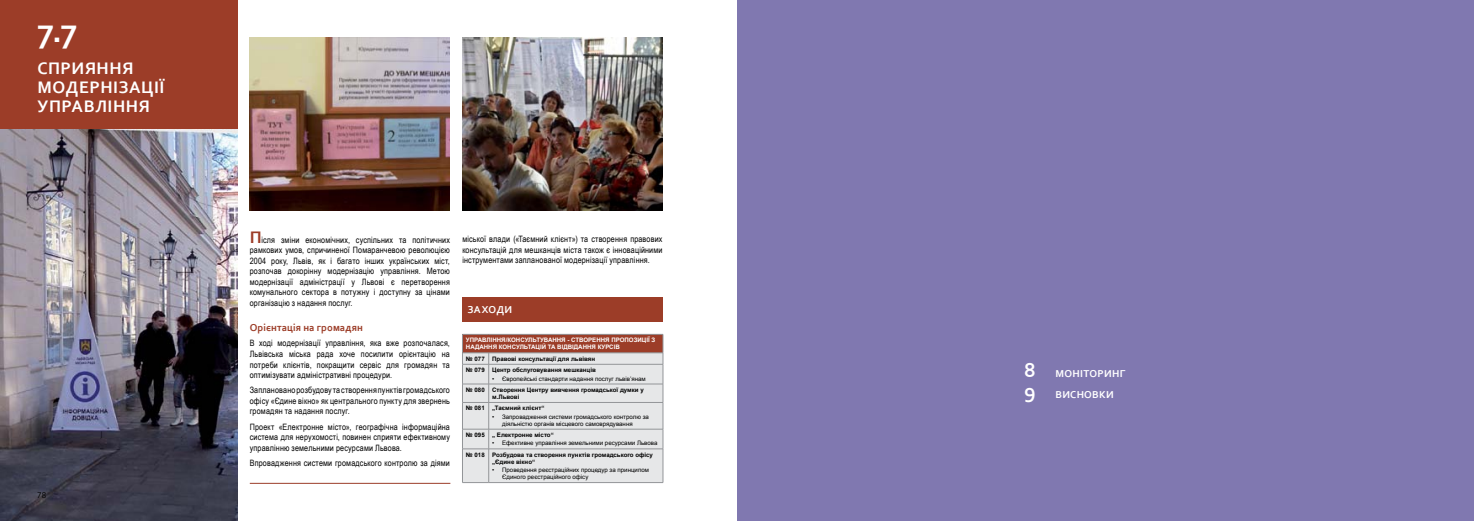
<style>
.page{position:relative;width:1474px;height:521px;background:#fff}
.page>*{position:absolute;margin:0;border:0;box-sizing:border-box;transform-origin:0 0}
.t1{font:700 35px "Corbel";color:#fff}
.t2{font:700 21px "Corbel";color:#fff}
.t3{font:700 17.5px/19.2px "Corbel";letter-spacing:.03em;color:#fff}
.t4{font:700 10.5px/21px "Corbel";letter-spacing:.03em;color:#fff}
.t5{font:700 10.5px "Corbel";color:#9c3d28}
.t6{font:8.75px/10.5px "Arial Narrow";letter-spacing:.02em;color:#000;text-align:justify}
.t7{font:8.75px "Corbel";color:#000}
.t8{font:6.12px/7px "Arial";color:#000}
.t9{font:700 6.12px/7px "Arial";color:#000}
.t10{font:700 6.12px "Arial";color:#fff}
.s1{font-family:"Corbel";font-weight:700;font-size:17.5px;color:#9c3d28}
.s2{font-size:10.5px}
.s3{font-size:21px}
</style>
<div class="page">
<div style="left:737px;top:0;width:736px;height:521px;background:#8078b0"></div>
<div style="left:0;top:0;width:237px;height:169px;background:#9c3d28"></div>
<img style="left:0;top:129px;width:237px;height:392px">
<hr style="left:250px;top:483px;width:200px;height:1px;background:#9c3d28">
<img style="left:250px;top:37px;width:200px;height:174px">
<img style="left:462px;top:37px;width:200px;height:174px">
<div style="left:462px;top:297px;width:200px;height:25px;background:#9c3d28"></div>
<svg style="left:462px;top:334px;width:202px;height:149px;background:#d8cecc"></svg>
<hr style="left:488px;top:482px;width:175px;height:1px;background:#939598">
<h1 class="t1" style="left:37px;top:9px;width:42px">7.7</h1>
<h3 class="t3" style="left:38px;top:58px;width:128px">сприяння модернізації управління</h3>
<p class="t7" style="left:37px;top:489px;width:10px">78</p>
<p class="t6" style="left:250px;top:234px;width:202px"><span class="s1">П</span> ісля зміни економічних, суспільних та політичних рамкових умов, спричиненої Помаранчевою революцією 2004 року, Львів, як і багато інших українських міст, розпочав докорінну модернізацію управління. Метою модернізації адміністрації у Львові є перетворення комунального сектора в потужну і доступну за цінами організацію з надання послуг.</p>
<p class="t5" style="left:250px;top:321px;width:115px">Орієнтація на громадян</p>
<p class="t6" style="left:250px;top:338px;width:202px">В ході модернізації управління, яка вже розпочалася, Львівська міська рада хоче посилити орієнтацію на потреби клієнтів, покращити сервіс для громадян та оптимізувати адміністративні процедури.</p>
<p class="t6" style="left:250px;top:385px;width:202px">Заплановано розбудову та створення пунктів громадського офісу «Єдине вікно» як центрального пункту для звернень громадян та надання послуг.</p>
<p class="t6" style="left:250px;top:421px;width:202px">Проект «Електронне місто», географічна інформаційна система для нерухомості, повинен сприяти ефективному управлінню земельними ресурсами Львова.</p>
<p class="t6" style="left:250px;top:458px;width:202px">Впровадження системи громадського контролю за діями</p>
<p class="t6" style="left:462px;top:233px;width:202px">міської влади («Таємний клієнт») та створення правових консультацій для мешканців міста також є інноваційними інструментами запланованої модернізації управління.</p>
<p class="t4" style="left:467px;top:299px;width:8px">ЗАХО</p>
<p class="t4" style="left:496px;top:299px;width:16px">ДИ</p>
<p class="t10" style="left:466px;top:336px;width:9px">Упра</p>
<p class="t10" style="left:482px;top:336px;width:135px">вління/Ко нсультування - створ ення пропоз</p>
<p class="t10" style="left:637px;top:336px;width:19px">иції з</p>
<p class="t10" style="left:466px;top:343px;width:137px">надання ко нсультацій та відвідання курс</p>
<p class="t10" style="left:613px;top:343px;width:8px">ів</p>
<p class="t9" style="left:466px;top:353px;width:131px;line-height:11.5px">№ 077 Правові консультації для львівян № 079 Центр обслуговування мешканців</p>
<p class="t8" style="left:492px;top:375px;width:155px">• Європейські стандарти надання послуг львів’янам</p>
<p class="t9" style="left:492px;top:386px;width:153px;text-indent:-26px">№ 080 Створення Центру вивчення громадської думки у м.Львові</p>
<p class="t9" style="left:466px;top:405px;width:80px">№ 081 „Таємний клієнт“</p>
<p class="t8" style="left:502px;top:413px;width:148px;text-indent:-10px">• Запровадження системи громадського контролю за діяльністю органів місцевого самоврядування</p>
<p class="t9" style="left:466px;top:432px;width:89px">№ 095 „ Електронне місто“</p>
<p class="t8" style="left:492px;top:440px;width:167px">• Ефективне управління земельними ресурсами Львова</p>
<p class="t9" style="left:492px;top:451px;width:162px;text-indent:-26px">№ 018 Розбудова та створення пунктів громадського офісу „Єдине вікно“</p>
<p class="t8" style="left:502px;top:466px;width:148px;text-indent:-10px">• Проведення реєстраційних процедур за принципом<br>Єдиного реєстраційного офісу</p>
<h2 class="t2" style="left:1024px;top:357px;width:28px">8 <span class="s2">м</span></h2>
<p class="t4" style="left:1024px;top:363px;width:103px;text-indent:40px">оніторинг<br><span class="s3">9</span> висновки</p>
</div>
